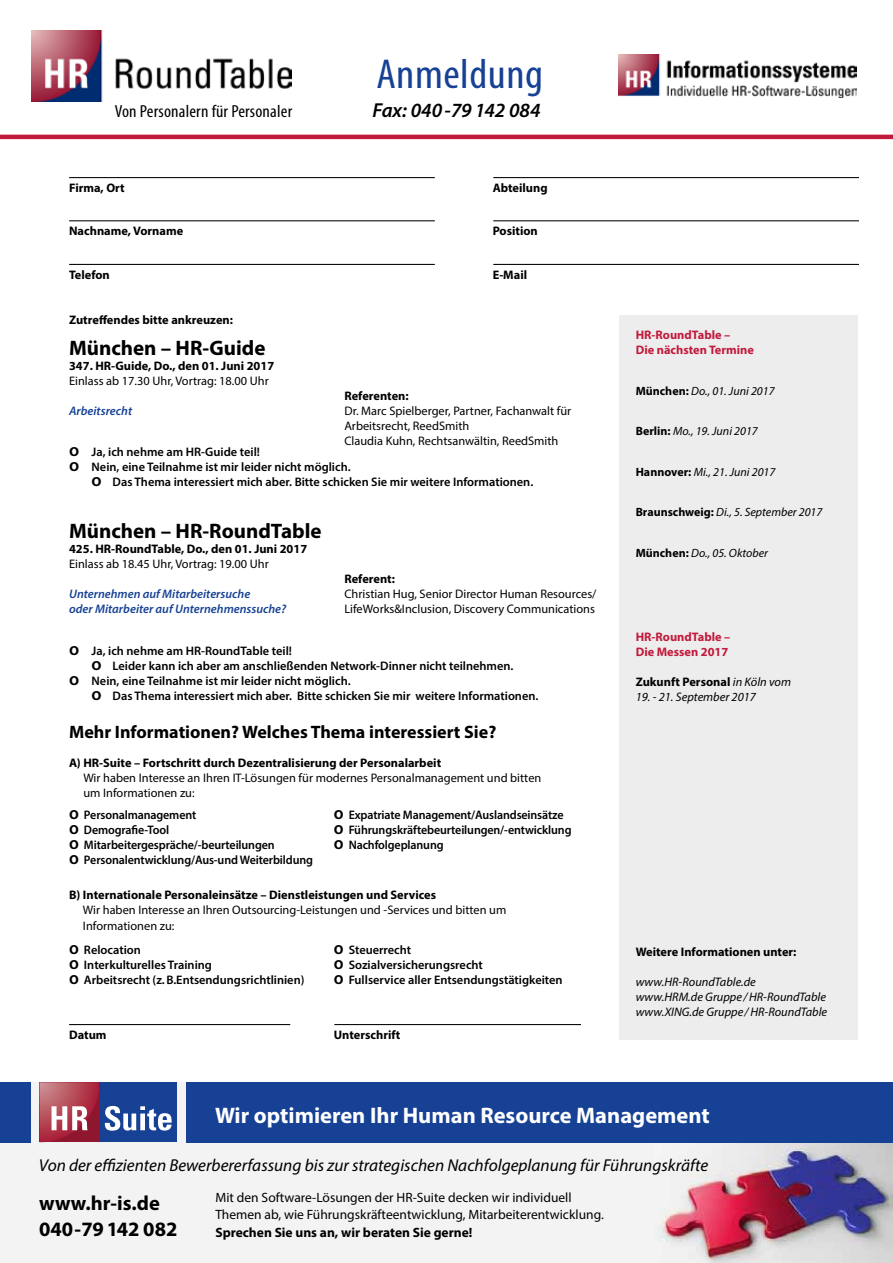
<style>
.page{position:relative;width:893px;height:1263px;background:#fff}
.page>*{position:absolute;margin:0;border:0;box-sizing:border-box;transform-origin:0 0}
.t1{font:condensed 42px "Myriad Pro";letter-spacing:.01em;color:#164194;scale:1.07 1}
.t2{font:700 22.5px "Myriad Pro";color:#fff}
.t3{font:700 21px "Myriad Pro";color:#000}
.t4{font:700 20.4px/26.2px "Myriad Pro";color:#000}
.t5{font:italic 600 20.25px "Myriad Pro";color:#000}
.t6{font:700 18px "Myriad Pro";color:#000}
.t7{font:condensed 17.4px "Myriad Pro";letter-spacing:.01em;color:#000;scale:1.05 1}
.t8{font:italic 17.25px "Myriad Pro";color:#000}
.t9{font:13.5px/17.2px "Myriad Pro";color:#000}
.t10{font:700 13.5px "Myriad Pro";color:#000}
.t11{font:600 12.3px/15px "Myriad Pro";color:#000}
.t12{font:12.3px/15px "Myriad Pro";color:#000}
.t13{font:700 12.3px "Myriad Pro";color:#000}
.t14{font:italic 12.3px/15px "Myriad Pro";color:#000}
.t15{font:italic 600 12.3px/15px "Myriad Pro";color:#164194}
.t16{font:700 12.3px/15px "Myriad Pro";color:#c21a3d}
.t17{font:italic 12px "Myriad Pro";color:#000}
.s1{font-size:18px}
.s2{font-weight:700;font-style:normal}
.s3{font-weight:400;font-style:italic}
</style>
<div class="page">
<div style="left:0;top:1082px;width:893px;height:181px;background:#f3f3f3"></div>
<img style="left:31px;top:31px;width:261px;height:70px">
<hr style="left:0;top:135px;width:893px;height:4px;background:#c21a3d">
<hr style="left:69px;top:177px;width:366px;height:1px;background:#000">
<hr style="left:69px;top:220px;width:366px;height:1px;background:#000">
<hr style="left:69px;top:264px;width:366px;height:1px;background:#000">
<hr style="left:493px;top:177px;width:366px;height:1px;background:#000">
<hr style="left:493px;top:220px;width:366px;height:1px;background:#000">
<hr style="left:493px;top:264px;width:366px;height:1px;background:#000">
<img style="left:619px;top:54px;width:238px;height:44px">
<hr style="left:69px;top:1024px;width:221px;height:1px;background:#000">
<hr style="left:334px;top:1024px;width:247px;height:1px;background:#000">
<img style="left:655px;top:1142px;width:238px;height:121px">
<div style="left:0;top:1082px;width:31px;height:60px;background:#164194"></div>
<div style="left:186px;top:1082px;width:707px;height:60px;background:#164194"></div>
<div style="left:99px;top:1082px;width:78px;height:60px;background:#164194"></div>
<svg style="left:40px;top:1082px;width:59px;height:60px;background:#b85968"></svg>
<svg style="left:105px;top:1106px;width:67px;height:25px"></svg>
<div style="left:620px;top:315px;width:238px;height:725px;background:#eeeded"></div>
<h3 class="t7" style="left:115px;top:101px;width:170px">Von Personalern für Personaler</h3>
<p class="t13" style="left:69px;top:180px;width:57px">Firma, Ort</p>
<p class="t13" style="left:69px;top:223px;width:116px">Nachname, Vorname</p>
<p class="t13" style="left:69px;top:267px;width:42px">Telefon</p>
<h1 class="t1" style="left:376px;top:48px;width:157px">Anmeldung</h1>
<h3 class="t5" style="left:373px;top:97px;width:170px">Fax: 040-79 142 084</h3>
<p class="t13" style="left:493px;top:180px;width:56px">Abteilung</p>
<p class="t13" style="left:493px;top:223px;width:47px">Position</p>
<p class="t13" style="left:493px;top:267px;width:36px">E-Mail</p>
<p class="t13" style="left:69px;top:312px;width:165px">Zutreffendes bitte ankreuzen:</p>
<h3 class="t3" style="left:69px;top:334px;width:198px">München – HR-Guide</h3>
<p class="t13" style="left:69px;top:358px;width:207px">347. HR-Guide, Do., den 01. Juni 2017</p>
<p class="t12" style="left:69px;top:373px;width:201px">Einlass ab 17.30 Uhr, Vortrag: 18.00 Uhr</p>
<p class="t15" style="left:69px;top:403px;width:65px">Arbeitsrecht</p>
<p class="t13" style="left:344px;top:388px;width:66px">Referenten:</p>
<p class="t12" style="left:344px;top:403px;width:228px">Dr. Marc Spielberger, Partner, Fachanwalt für<br>Arbeitsrecht, ReedSmith<br>Claudia Kuhn, Rechtsanwältin, ReedSmith</p>
<p class="t11" style="left:69px;top:444px;width:192px"><span class="s1">o</span> Ja, ich nehme am HR-Guide teil!</p>
<p class="t11" style="left:69px;top:459px;width:283px"><span class="s1">o</span> Nein, eine Teilnahme ist mir leider nicht möglich.</p>
<p class="t11" style="left:92px;top:474px;width:443px"><span class="s1">o</span> Das Thema interessiert mich aber. Bitte schicken Sie mir weitere Informationen.</p>
<h3 class="t3" style="left:69px;top:517px;width:254px">München – HR-RoundTable</h3>
<p class="t13" style="left:69px;top:541px;width:240px">425. HR-RoundTable, Do., den 01. Juni 2017</p>
<p class="t12" style="left:69px;top:556px;width:201px">Einlass ab 18.45 Uhr, Vortrag: 19.00 Uhr</p>
<p class="t15" style="left:69px;top:586px;width:219px">Unternehmen auf Mitarbeitersuche<br>oder Mitarbeiter auf Unternehmenssuche?</p>
<p class="t13" style="left:344px;top:571px;width:52px">Referent:</p>
<p class="t12" style="left:344px;top:586px;width:254px">Christian Hug, Senior Director Human Resources/<br>LifeWorks&amp;Inclusion, Discovery Communications</p>
<p class="t11" style="left:69px;top:643px;width:224px"><span class="s1">o</span> Ja, ich nehme am HR-RoundTable teil!</p>
<p class="t11" style="left:92px;top:658px;width:423px"><span class="s1">o</span> Leider kann ich aber am anschließenden Network-Dinner nicht teilnehmen.</p>
<p class="t11" style="left:69px;top:673px;width:283px"><span class="s1">o</span> Nein, eine Teilnahme ist mir leider nicht möglich.</p>
<p class="t11" style="left:92px;top:688px;width:448px"><span class="s1">o</span> Das Thema interessiert mich aber. Bitte schicken Sie mir weitere Informationen.</p>
<h3 class="t6" style="left:69px;top:720px;width:429px">Mehr Informationen? Welches Thema interessiert Sie?</h3>
<p class="t13" style="left:69px;top:755px;width:374px">A) HR-Suite – Fortschritt durch Dezentralisierung der Personalarbeit</p>
<p class="t12" style="left:83px;top:770px;width:459px">Wir haben Interesse an Ihren IT-Lösungen für modernes Personalmanagement und bitten um Informationen zu:</p>
<p class="t11" style="left:69px;top:807px;width:245px"><span class="s1">o</span> Personalmanagement<br><span class="s1">o</span> Demografie-Tool<br><span class="s1">o</span> Mitarbeitergespräche/-beurteilungen<br><span class="s1">o</span> Personalentwicklung/Aus-und Weiterbildung</p>
<p class="t11" style="left:334px;top:807px;width:239px"><span class="s1">o</span> Expatriate Management/Auslandseinsätze <span class="s1">o</span> Führungskräftebeurteilungen/-entwicklung <span class="s1">o</span> Nachfolgeplanung</p>
<p class="t13" style="left:69px;top:887px;width:368px">B) Internationale Personaleinsätze – Dienstleistungen und Services</p>
<p class="t12" style="left:83px;top:902px;width:425px;line-height:16.2px">Wir haben Interesse an Ihren Outsourcing-Leistungen und -Services und bitten um<br>Informationen zu:</p>
<p class="t11" style="left:69px;top:941px;width:237px"><span class="s1">o</span> Relocation<br><span class="s1">o</span> Interkulturelles Training<br><span class="s1">o</span> Arbeitsrecht (z.B.Entsendungsrichtlinien)</p>
<p class="t11" style="left:334px;top:941px;width:230px"><span class="s1">o</span> Steuerrecht<br><span class="s1">o</span> Sozialversicherungsrecht<br><span class="s1">o</span> Fullservice aller Entsendungstätigkeiten</p>
<p class="t13" style="left:69px;top:1027px;width:39px">Datum</p>
<p class="t13" style="left:334px;top:1027px;width:68px">Unterschrift</p>
<p class="t16" style="left:636px;top:327px;width:120px">HR-RoundTable –<br>Die nächsten Termine</p>
<p class="t17" style="left:636px;top:383px;width:140px"><span class="s2">München:</span> Do., 01. Juni 2017</p>
<p class="t17" style="left:636px;top:424px;width:124px"><span class="s2">Berlin:</span> Mo., 19. Juni 2017</p>
<p class="t17" style="left:636px;top:464px;width:141px"><span class="s2">Hannover:</span> Mi., 21. Juni 2017</p>
<p class="t17" style="left:636px;top:505px;width:188px"><span class="s2">Braunschweig:</span> Di., 5. September 2017</p>
<p class="t17" style="left:636px;top:545px;width:134px"><span class="s2">München:</span> Do., 05. Oktober</p>
<p class="t16" style="left:636px;top:629px;width:96px">HR-RoundTable –<br>Die Messen 2017</p>
<p class="t13" style="left:636px;top:673px;width:157px">Zukunft Personal <span class="s3">in Köln vom</span></p>
<p class="t14" style="left:636px;top:689px;width:122px">19. - 21. September 2017</p>
<p class="t13" style="left:636px;top:943px;width:162px">Weitere Informationen unter:</p>
<p class="t14" style="left:636px;top:974px;width:193px">www.HR-RoundTable.de<br>www.HRM.de Gruppe / HR-RoundTable www.XING.de Gruppe / HR-RoundTable</p>
<h2 class="t2" style="left:215px;top:1101px;width:496px">Wir optimieren Ihr Human Resource Management</h2>
<h3 class="t8" style="left:39px;top:1155px;width:671px">Von der effizienten Bewerbererfassung bis zur strategischen Nachfolgeplanung für Führungskräfte</h3>
<p class="t9" style="left:215px;top:1189px;width:390px">Mit den Software-Lösungen der HR-Suite decken wir individuell<br>Themen ab, wie Führungskräfteentwicklung, Mitarbeiterentwicklung.</p>
<p class="t10" style="left:215px;top:1223px;width:259px">Sprechen Sie uns an, wir beraten Sie gerne!</p>
<h3 class="t4" style="left:39px;top:1189px;width:140px">www.hr-is.de<br>040 -79 142 082</h3>
</div>
